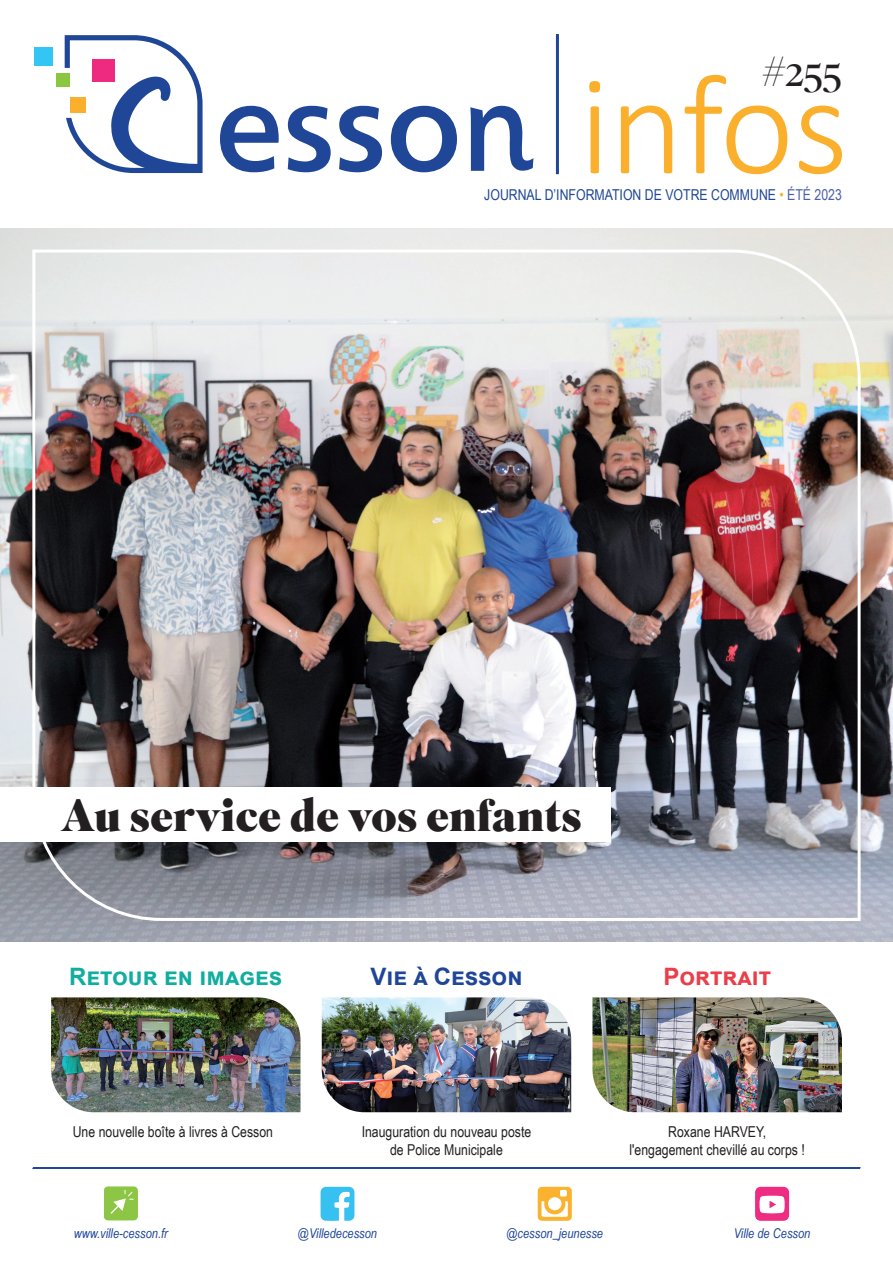
<style>
.page{position:relative;width:893px;height:1263px;background:#fff}
.page>*{position:absolute;margin:0;border:0;box-sizing:border-box;transform-origin:0 0}
.t1{font:900 45px "Superior Title";color:#231f20}
.t2{font:300 42px "Superior Title";color:#231f20}
.t3{font:700 24px "Arial";color:#11ada1}
.t4{font:700 24px "Arial";color:#1f4697}
.t5{font:700 24px "Arial";letter-spacing:.045em;color:#ea3e4a}
.t6{font:15px/18px "Arial Narrow";color:#231f20;text-align:center}
.t7{font:15px "Arial Narrow";color:#1f4697}
.t8{font:italic 13.5px "Arial Narrow";color:#1f4697}
.s1{color:#fbb02d}
.s2{color:#4b60a6}
</style>
<div class="page">
<svg style="left:220px;top:106px;width:59px;height:66px"></svg>
<svg style="left:288px;top:106px;width:43px;height:66px"></svg>
<svg style="left:339px;top:106px;width:43px;height:66px"></svg>
<svg style="left:391px;top:106px;width:66px;height:66px"></svg>
<svg style="left:470px;top:106px;width:63px;height:65px"></svg>
<div style="left:56px;top:73px;width:14px;height:14px;background:#8bc640"></div>
<div style="left:34px;top:47px;width:19px;height:19px;background:#33c5f3"></div>
<svg style="left:65px;top:35px;width:138px;height:138px"></svg>
<hr style="left:556px;top:34px;width:3px;height:140px;background:#1f4697">
<svg style="left:589px;top:75px;width:253px;height:99px"></svg>
<img style="left:0;top:229px;width:893px;height:713px">
<img style="left:31px;top:248px;width:831px;height:674px">
<svg style="left:104px;top:1186px;width:33px;height:34px"></svg>
<svg style="left:755px;top:1187px;width:34px;height:34px"></svg>
<svg style="left:321px;top:1187px;width:33px;height:34px"></svg>
<svg style="left:538px;top:1187px;width:34px;height:34px"></svg>
<hr style="left:32px;top:1167px;width:829px;height:2px;background:#1f4697">
<div style="left:0;top:787px;width:610px;height:55px;background:#fff"></div>
<img style="left:51px;top:997px;width:249px;height:115px">
<img style="left:322px;top:997px;width:249px;height:115px">
<img style="left:592px;top:997px;width:250px;height:115px">
<h2 class="t2" style="left:761px;top:46px;width:82px">#255</h2>
<p class="t7" style="left:484px;top:184px;width:359px">JOURNAL D’INFORMATION DE VOTRE COMMUNE <span class="s1">•</span> <span class="s2">ÉTÉ 2023</span></p>
<h1 class="t1" style="left:60px;top:786px;width:523px">Au service de vos enfants</h1>
<h3 class="t3" style="left:69px;top:960px;width:214px">Retour en images</h3>
<h3 class="t4" style="left:370px;top:960px;width:154px">Vie à Cesson</h3>
<h3 class="t5" style="left:663px;top:960px;width:109px">Portrait</h3>
<p class="t6" style="left:73px;top:1122px;width:202px">Une nouvelle boîte à livres à Cesson</p>
<p class="t6" style="left:362px;top:1122px;width:171px">Inauguration du nouveau poste de Police Municipale</p>
<p class="t6" style="left:629px;top:1122px;width:177px">Roxane HARVEY,<br>l'engagement chevillé au corps !</p>
<p class="t8" style="left:74px;top:1224px;width:95px">www.ville-cesson.fr</p>
<p class="t8" style="left:298px;top:1224px;width:81px">@Villedecesson</p>
<p class="t8" style="left:506px;top:1224px;width:98px">@cesson_jeunesse</p>
<p class="t8" style="left:734px;top:1224px;width:78px">Ville de Cesson</p>
</div>
